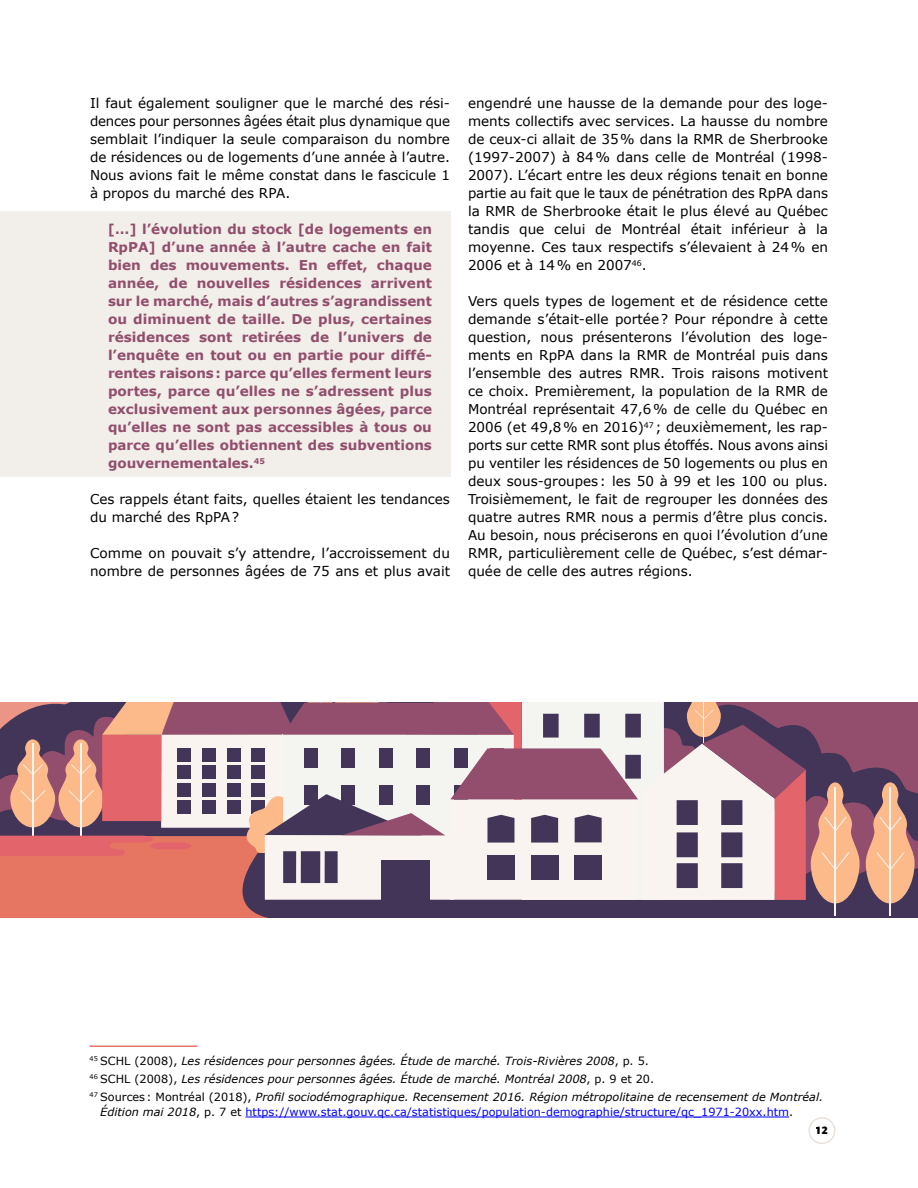
<style>
.page{position:relative;width:918px;height:1188px;background:#fff}
.page>*{position:absolute;margin:0;border:0;box-sizing:border-box;transform-origin:0 0}
.t1{font:13.5px/18px "Verdana";color:#000;text-align:justify}
.t2{font:700 13.5px/18px "Verdana";color:#924e6d;text-align:justify}
.t3{font:900 12px "Freight Sans Pro";color:#000}
.t4{font:italic 11.25px/18px "Verdana";color:#000}
.t5{font:11.25px "Verdana";color:#00f}
.s1{font-style:normal}
.s2{font-style:italic;color:#000}
.s3{color:#000}
</style>
<div class="page">
<div style="left:0;top:212px;width:450px;height:265px;background:#f2eeea"></div>
<hr style="left:90px;top:1046px;width:107px;height:1px;background:#e57663">
<hr style="left:245px;top:1117px;width:544px;height:1px;background:#00f">
<div style="left:217px;top:903px;width:701px;height:15px;background:#423557"></div>
<hr style="left:835px;top:787px;width:1px;height:128px;background:#f4f5f0">
<hr style="left:890px;top:787px;width:1px;height:128px;background:#f4f5f0">
<svg style="left:0;top:702px;width:918px;height:201px"></svg>
<div style="left:808px;top:1117px;width:27px;height:27px;border:2px solid #e8e2da;border-radius:50%"></div>
<p class="t1" style="left:90px;top:94px;width:362px">Il faut également souligner que le marché des rési&shy;dences pour personnes âgées était plus dynamique que semblait l’indiquer la seule comparaison du nombre de résidences ou de logements d’une année à l’autre.<br>Nous avions fait le même constat dans le fascicule 1 à propos du marché des RPA.</p>
<p class="t2" style="left:108px;top:220px;width:326px">[…] l’évolution du stock [de logements en RpPA] d’une année à l’autre cache en fait bien des mouvements. En effet, chaque année, de nouvelles résidences arrivent sur le marché, mais d’autres s’agrandissent ou diminuent de taille. De plus, certaines résidences sont retirées de l’univers de l’enquête en tout ou en partie pour diffé&shy;rentes raisons: parce qu’elles ferment leurs portes, parce qu’elles ne s’adressent plus exclusivement aux personnes âgées, parce qu’elles ne sont pas accessibles à tous ou parce qu’elles obtiennent des subventions gouvernementales.<sup>45</sup></p>
<p class="t1" style="left:90px;top:490px;width:362px">Ces rappels étant faits, quelles étaient les tendances du marché des RpPA?</p>
<p class="t1" style="left:90px;top:544px;width:362px">Comme on pouvait s’y attendre, l’accroissement du nombre de personnes âgées de 75 ans et plus avait</p>
<p class="t1" style="left:468px;top:94px;width:362px">engendré une hausse de la demande pour des loge&shy;ments collectifs avec services. La hausse du nombre de ceux-ci allait de 35% dans la RMR de Sherbrooke (1997-2007) à 84% dans celle de Montréal (1998- 2007). L’écart entre les deux régions tenait en bonne partie au fait que le taux de pénétration des RpPA dans la RMR de Sherbrooke était le plus élevé au Québec tandis que celui de Montréal était inférieur à la moyenne. Ces taux respectifs s’élevaient à 24% en 2006 et à 14% en 2007<sup>46</sup>.</p>
<p class="t1" style="left:468px;top:292px;width:362px">Vers quels types de logement et de résidence cette demande s’était-elle portée? Pour répondre à cette question, nous présenterons l’évolution des loge&shy;ments en RpPA dans la RMR de Montréal puis dans l’ensemble des autres RMR. Trois raisons motivent ce choix. Premièrement, la population de la RMR de Montréal représentait 47,6% de celle du Québec en 2006 (et 49,8% en 2016)<sup>47</sup> ; deuxièmement, les rap&shy;ports sur cette RMR sont plus étoffés. Nous avons ainsi pu ventiler les résidences de 50 logements ou plus en deux sous-groupes: les 50 à 99 et les 100 ou plus.<br>Troisièmement, le fait de regrouper les données des quatre autres RMR nous a permis d’être plus concis.<br>Au besoin, nous préciserons en quoi l’évolution d’une RMR, particulièrement celle de Québec, s’est démar&shy;quée de celle des autres régions.</p>
<p class="t4" style="left:90px;top:1052px;width:735px"><sup>45</sup> <span class="s1">SCHL (2008),</span> Les résidences pour personnes âgées. Étude de marché. Trois-Rivières 2008<span class="s1">, p. 5.<br></span><sup>46</sup> <span class="s1">SCHL (2008),</span> Les résidences pour personnes âgées. Étude de marché. Montréal 2008<span class="s1">, p. 9 et 20.<br></span><sup>47</sup> <span class="s1">Sources: Montréal (2018),</span> Profil sociodémographique. Recensement 2016. Région métropolitaine de recensement de Montréal.</p>
<p class="t5" style="left:100px;top:1105px;width:694px"><span class="s2">Édition mai 2018</span><span class="s3">, p. 7 et</span> https://www.stat.gouv.qc.ca/statistiques/population-demographie/structure/qc_1971-20xx.htm<span class="s3">.</span></p>
<p class="t3" style="left:816px;top:1122px;width:13px">12</p>
</div>
